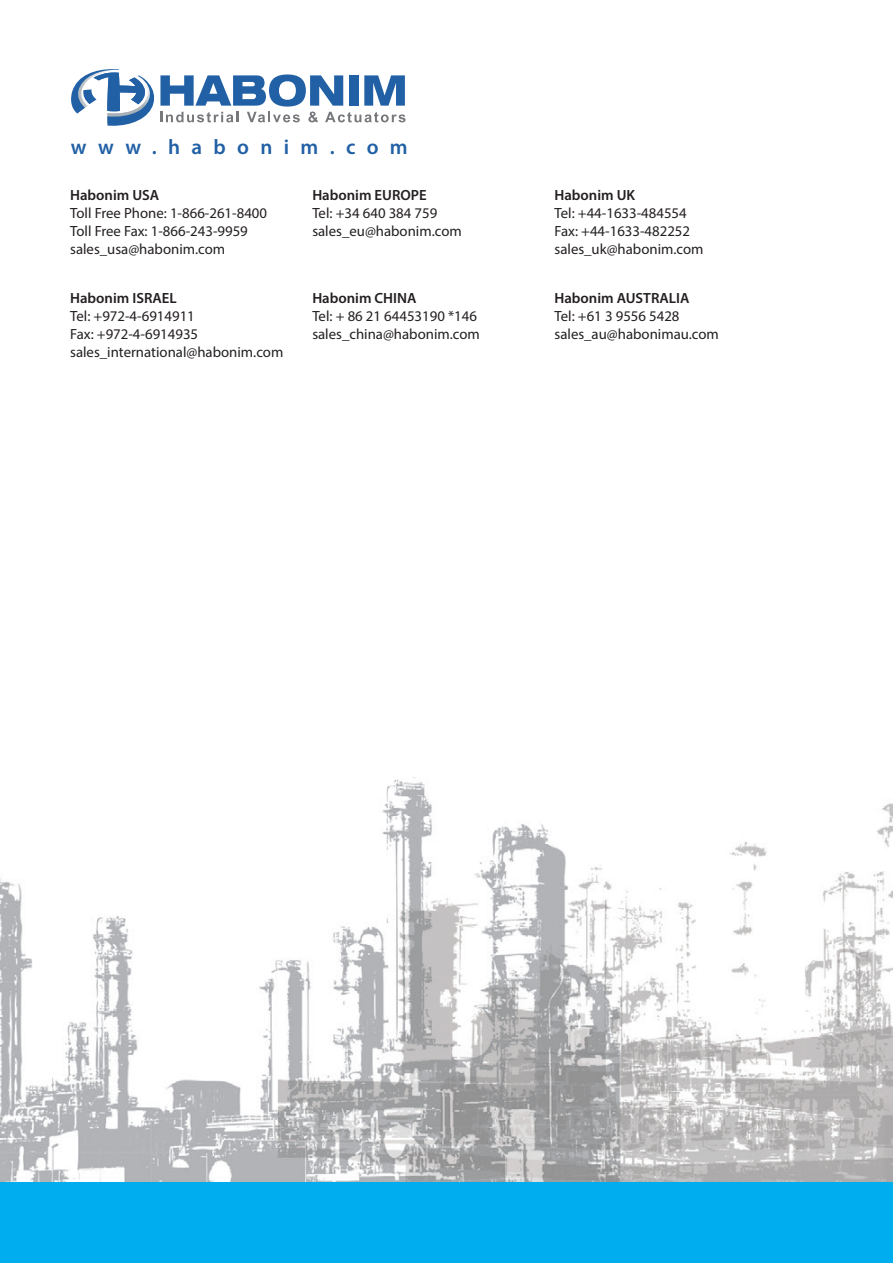
<style>
.page{position:relative;width:893px;height:1263px;background:#fff}
.page>*{position:absolute;margin:0;border:0;box-sizing:border-box;transform-origin:0 0}
.t1{font:600 21px "Myriad Pro";letter-spacing:.54em;color:#2160a5}
.t2{font:14.85px "Myriad Pro";color:#231f20}
.t3{font:600 14.85px "Myriad Pro";color:#231f20}
</style>
<div class="page">
<svg style="left:71px;top:69px;width:335px;height:57px"></svg>
<div style="left:0;top:1182px;width:893px;height:81px;background:#00aeef"></div>
<img style="left:0;top:777px;width:893px;height:404px">
<p class="t1" style="left:71px;top:134px;width:339px">www.habonim.com</p>
<p class="t3" style="left:70px;top:186px;width:91px">Habonim USA</p>
<p class="t2" style="left:70px;top:204px;width:198px">Toll Free Phone: 1-866-261-8400</p>
<p class="t2" style="left:70px;top:222px;width:179px">Toll Free Fax: 1-866-243-9959</p>
<p class="t2" style="left:70px;top:239px;width:157px">sales_usa@habonim.com</p>
<p class="t3" style="left:70px;top:289px;width:108px">Habonim ISRAEL</p>
<p class="t2" style="left:70px;top:307px;width:126px">Tel: +972-4-6914911</p>
<p class="t2" style="left:70px;top:325px;width:130px">Fax: +972-4-6914935</p>
<p class="t2" style="left:70px;top:342px;width:215px">sales_international@habonim.com</p>
<p class="t3" style="left:312px;top:186px;width:116px">Habonim EUROPE</p>
<p class="t2" style="left:312px;top:204px;width:127px">Tel: +34 640 384 759</p>
<p class="t2" style="left:312px;top:222px;width:151px">sales_eu@habonim.com</p>
<p class="t3" style="left:312px;top:289px;width:106px">Habonim CHINA</p>
<p class="t2" style="left:312px;top:307px;width:166px">Tel: + 86 21 64453190 *146</p>
<p class="t2" style="left:312px;top:325px;width:169px">sales_china@habonim.com</p>
<p class="t3" style="left:554px;top:186px;width:82px">Habonim UK</p>
<p class="t2" style="left:554px;top:204px;width:134px">Tel: +44-1633-484554</p>
<p class="t2" style="left:554px;top:222px;width:137px">Fax: +44-1633-482252</p>
<p class="t2" style="left:554px;top:239px;width:150px">sales_uk@habonim.com</p>
<p class="t3" style="left:554px;top:289px;width:136px">Habonim AUSTRALIA</p>
<p class="t2" style="left:554px;top:307px;width:127px">Tel: +61 3 9556 5428</p>
<p class="t2" style="left:554px;top:325px;width:166px">sales_au@habonimau.com</p>
</div>
